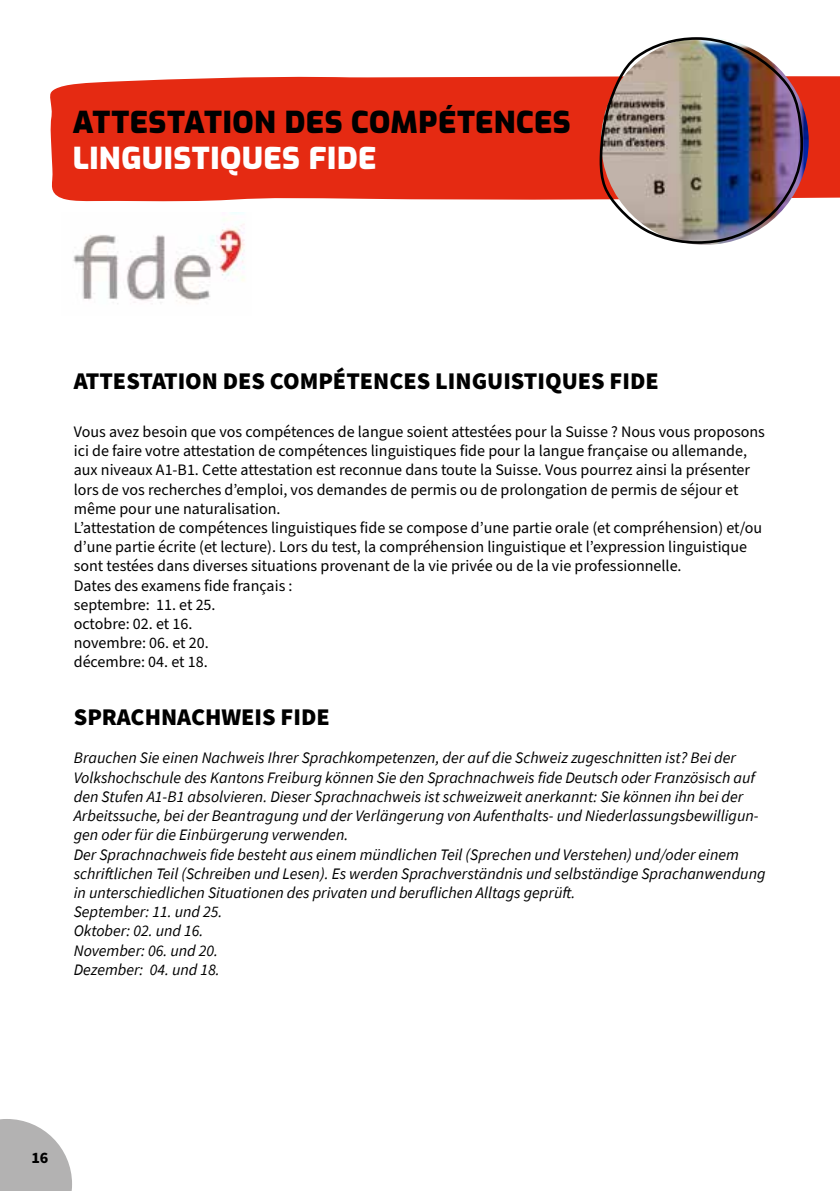
<style>
.page{position:relative;width:840px;height:1191px;background:#fff}
.page>*{position:absolute;margin:0;border:0;box-sizing:border-box;transform-origin:0 0}
.t1{font:900 30px "Exo";letter-spacing:.02em;color:#000}
.t2{font:900 30px "Exo";letter-spacing:.02em;color:#fff}
.t3{font:900 24px "Source Sans Pro";color:#000}
.t4{font:16px/19.2px "Source Sans Pro";color:#000}
.t5{font:italic 16px/19.2px "Source Sans Pro";color:#000}
.t6{font:700 16px "Source Sans Pro";color:#000}
</style>
<div class="page">
<svg style="left:0;top:1119px;width:72px;height:72px"></svg>
<img style="left:73px;top:212px;width:172px;height:92px">
<div style="left:50px;top:76px;width:789px;height:125px;background:#e52a12"></div>
<img style="left:599px;top:37px;width:203px;height:207px">
<h1 class="t1" style="left:73px;top:99px;width:499px">ATTESTATION DES COMPÉTENCES</h1>
<h1 class="t2" style="left:73px;top:135px;width:305px">LINGUISTIQUES FIDE</h1>
<h2 class="t3" style="left:74px;top:364px;width:586px">ATTESTATION DES COMPÉTENCES LINGUISTIQUES FIDE</h2>
<p class="t4" style="left:74px;top:422px;width:692px">Vous avez besoin que vos compétences de langue soient attestées pour la Suisse ? Nous vous proposons ici de faire votre attestation de compétences linguistiques fide pour la langue française ou allemande, aux niveaux A1-B1. Cette attestation est reconnue dans toute la Suisse. Vous pourrez ainsi la présenter lors de vos recherches d’emploi, vos demandes de permis ou de prolongation de permis de séjour et même pour une naturalisation.<br>L’attestation de compétences linguistiques fide se compose d’une partie orale (et compréhension) et/ou d’une partie écrite (et lecture). Lors du test, la compréhension linguistique et l’expression linguistique sont testées dans diverses situations provenant de la vie privée ou de la vie professionnelle.<br>Dates des examens fide français :<br>septembre: 11. et 25.<br>octobre: 02. et 16.<br>novembre: 06. et 20.<br>décembre: 04. et 18.</p>
<h2 class="t3" style="left:74px;top:700px;width:257px">SPRACHNACHWEIS FIDE</h2>
<p class="t5" style="left:74px;top:748px;width:693px">Brauchen Sie einen Nachweis Ihrer Sprachkompetenzen, der auf die Schweiz zugeschnitten ist? Bei der Volkshochschule des Kantons Freiburg können Sie den Sprachnachweis fide Deutsch oder Französisch auf den Stufen A1-B1 absolvieren. Dieser Sprachnachweis ist schweizweit anerkannt: Sie können ihn bei der Arbeitssuche, bei der Beantragung und der Verlängerung von Aufenthalts- und Niederlassungsbewilligun&shy;gen oder für die Einbürgerung verwenden.<br>Der Sprachnachweis fide besteht aus einem mündlichen Teil (Sprechen und Verstehen) und/oder einem schriftlichen Teil (Schreiben und Lesen). Es werden Sprachverständnis und selbständige Sprachanwendung in unterschiedlichen Situationen des privaten und beruflichen Alltags geprüft.<br>September: 11. und 25.<br>Oktober: 02. und 16.<br>November: 06. und 20.<br>Dezember: 04. und 18.</p>
<p class="t6" style="left:31px;top:1146px;width:19px">16</p>
</div>
